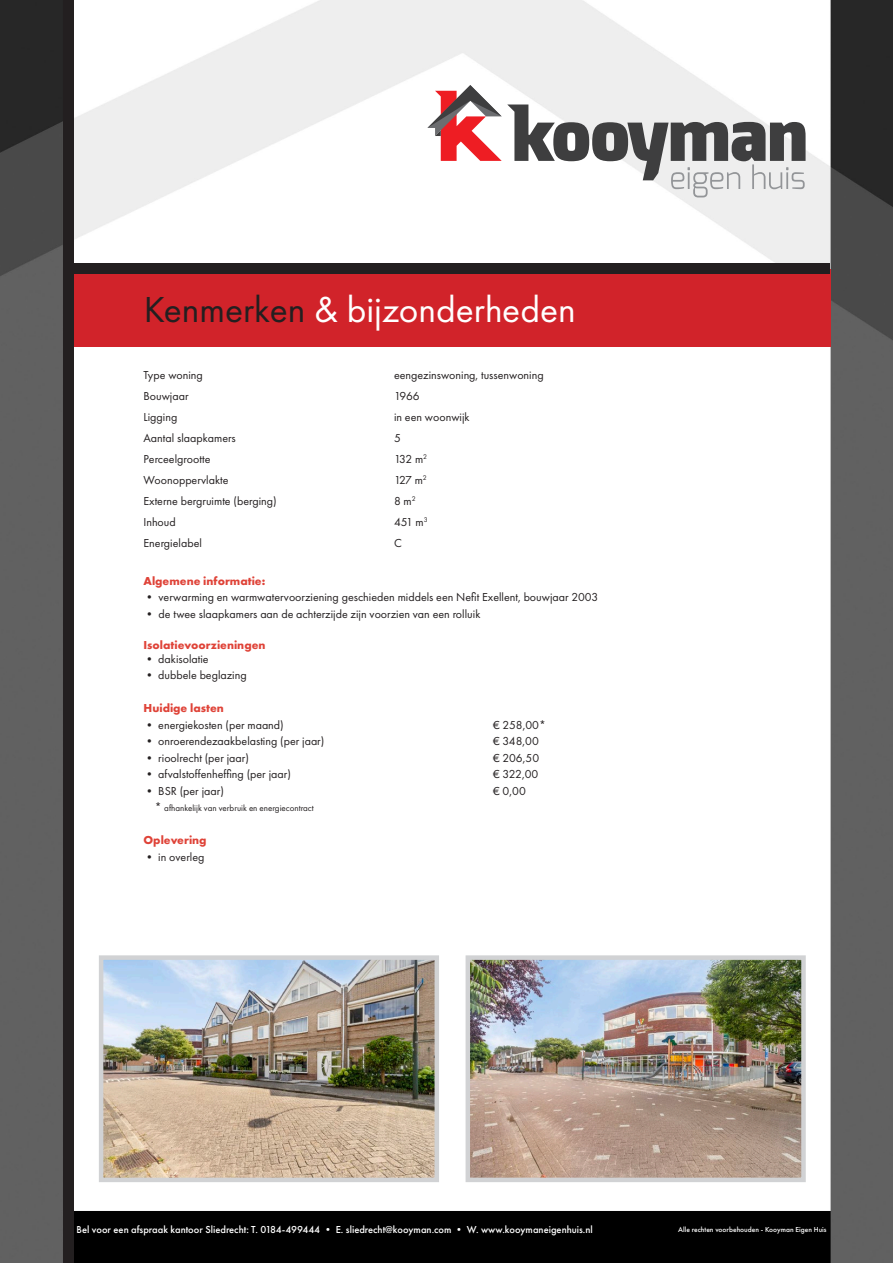
<style>
.page{position:relative;width:893px;height:1263px;background:#fff}
.page>*{position:absolute;margin:0;border:0;box-sizing:border-box;transform-origin:0 0}
.t1{font:37.5px "Futura PT";color:#fff}
.t2{font:12px "Futura PT";color:#231f20}
.t3{font:700 12px "Futura PT";color:#df4338}
.t4{font:500 10.5px "Futura PT";color:#fff}
.t5{font:10.5px "Futura PT";color:#fff}
.t6{font:9px "Futura PT";color:#231f20}
.t7{font:500 7.5px "Futura PT";color:#fff}
.s1{color:#231f20}
.s2{font-size:12px}
</style>
<div class="page">
<img style="left:0;top:0;width:893px;height:1263px">
<div style="left:70px;top:269px;width:761px;height:78px;background:#d1232a"></div>
<div style="left:70px;top:264px;width:760px;height:10px;background:#231f20"></div>
<div style="left:63px;top:0;width:10px;height:1263px;background:#231f20"></div>
<svg style="left:427px;top:85px;width:378px;height:112px"></svg>
<img style="left:104px;top:960px;width:330px;height:217px">
<div style="left:99px;top:955px;width:340px;height:227px;border:4px solid #d1d2d4"></div>
<img style="left:471px;top:960px;width:330px;height:217px">
<div style="left:466px;top:955px;width:340px;height:227px;border:4px solid #d1d2d4"></div>
<h1 class="t1" style="left:144px;top:287px;width:433px"><span class="s1">Kenmerken</span> &amp; bijzonderheden</h1>
<p class="t2" style="left:144px;top:368px;width:61px">Type woning</p>
<p class="t2" style="left:394px;top:368px;width:151px">eengezinswoning, tussenwoning</p>
<p class="t2" style="left:144px;top:389px;width:47px">Bouwjaar</p>
<p class="t2" style="left:394px;top:389px;width:27px">1966</p>
<p class="t2" style="left:144px;top:410px;width:35px">Ligging</p>
<p class="t2" style="left:394px;top:410px;width:77px">in een woonwijk</p>
<p class="t2" style="left:144px;top:431px;width:94px">Aantal slaapkamers</p>
<p class="t2" style="left:394px;top:431px;width:8px">5</p>
<p class="t2" style="left:144px;top:452px;width:69px">Perceelgrootte</p>
<p class="t2" style="left:394px;top:452px;width:35px">132 m<sup>2</sup></p>
<p class="t2" style="left:144px;top:473px;width:87px">Woonoppervlakte</p>
<p class="t2" style="left:394px;top:473px;width:34px">127 m<sup>2</sup></p>
<p class="t2" style="left:144px;top:494px;width:135px">Externe bergruimte (berging)</p>
<p class="t2" style="left:394px;top:494px;width:23px">8 m<sup>2</sup></p>
<p class="t2" style="left:144px;top:515px;width:34px">Inhoud</p>
<p class="t2" style="left:394px;top:515px;width:35px">451 m<sup>3</sup></p>
<p class="t2" style="left:144px;top:536px;width:60px">Energielabel</p>
<p class="t2" style="left:394px;top:536px;width:9px">C</p>
<p class="t3" style="left:144px;top:573px;width:123px">Algemene informatie:</p>
<p class="t2" style="left:144px;top:590px;width:456px">• verwarming en warmwatervoorziening geschieden middels een Nefit Exellent, bouwjaar 2003</p>
<p class="t2" style="left:144px;top:607px;width:338px">• de twee slaapkamers aan de achterzijde zijn voorzien van een rolluik</p>
<p class="t3" style="left:144px;top:637px;width:123px">Isolatievoorzieningen</p>
<p class="t2" style="left:144px;top:652px;width:67px">• dakisolatie</p>
<p class="t2" style="left:144px;top:668px;width:105px">• dubbele beglazing</p>
<p class="t3" style="left:144px;top:701px;width:82px">Huidige lasten</p>
<p class="t2" style="left:144px;top:718px;width:142px">• energiekosten (per maand)</p>
<p class="t2" style="left:493px;top:718px;width:54px">€ 258,00*</p>
<p class="t2" style="left:144px;top:734px;width:182px">• onroerendezaakbelasting (per jaar)</p>
<p class="t2" style="left:493px;top:734px;width:47px">€ 348,00</p>
<p class="t2" style="left:144px;top:751px;width:107px">• rioolrecht (per jaar)</p>
<p class="t2" style="left:493px;top:751px;width:48px">€ 206,50</p>
<p class="t2" style="left:144px;top:767px;width:149px">• afvalstoffenheffing (per jaar)</p>
<p class="t2" style="left:493px;top:767px;width:47px">€ 322,00</p>
<p class="t2" style="left:144px;top:784px;width:82px">• BSR (per jaar)</p>
<p class="t2" style="left:493px;top:784px;width:34px">€ 0,00</p>
<p class="t6" style="left:155px;top:803px;width:161px"><span class="s2">*</span> afhankelijk van verbruik en energiecontract</p>
<p class="t3" style="left:144px;top:833px;width:65px">Oplevering</p>
<p class="t2" style="left:144px;top:850px;width:63px">• in overleg</p>
<p class="t4" style="left:77px;top:1223px;width:518px">Bel voor een afspraak kantoor Sliedrecht: T. 0184-499444 • E. sliedrecht@kooyman.com • W. www.kooymaneigenhuis.nl</p>
<p class="t7" style="left:678px;top:1225px;width:150px">Alle rechten voorbehouden - Kooyman Eigen Huis</p>
<p class="t5" style="left:138px;top:1223px;width:167px">spraak kantoor Sliedrecht: T. 0184-49 4</p>
<p class="t5" style="left:318px;top:1223px;width:165px">• E. sliedrecht@ko yman.com • W. w</p>
<p class="t5" style="left:495px;top:1223px;width:90px">.kooymaneigenhuis.nl</p>
</div>
